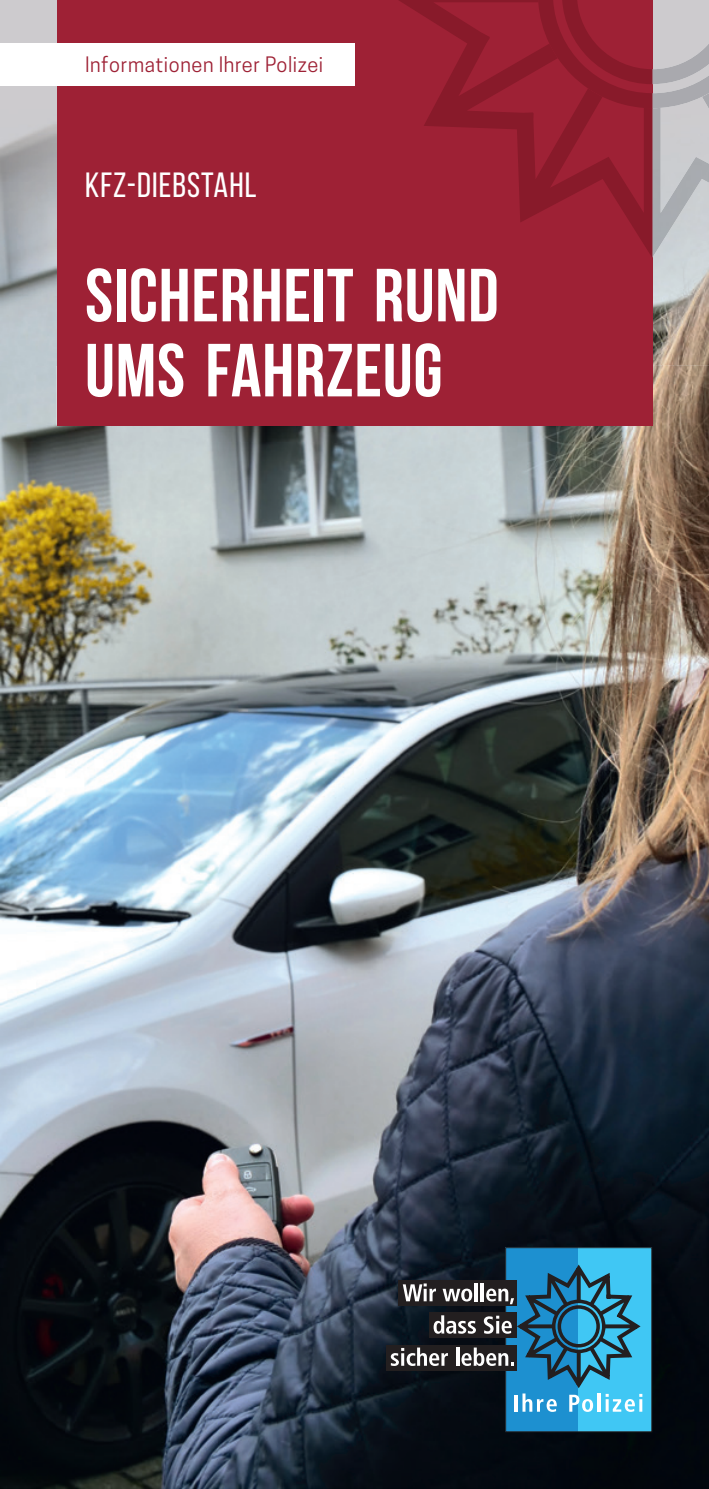
<style>
.page{position:relative;width:709px;height:1489px;background:#fff}
.page>*{position:absolute;margin:0;border:0;box-sizing:border-box;transform-origin:0 0}
.t1{font:700 75px/75px "Bebas Neue";letter-spacing:.01em;color:#fff}
.t2{font:35px "Bebas Neue";letter-spacing:.03em;color:#fff}
.t3{font:20px "Cooper Hewitt";letter-spacing:.03em;color:#9e2135}
</style>
<div class="page">
<img style="left:0;top:365px;width:709px;height:1123px">
<img style="left:652px;top:0;width:57px;height:365px">
<img style="left:0;top:0;width:57px;height:365px">
<div style="left:57px;top:0;width:595px;height:425px;background:#9e2135"></div>
<div style="left:0;top:43px;width:354px;height:43px;background:#fff"></div>
<img style="left:652px;top:108px;width:57px;height:150px">
<svg style="left:399px;top:0;width:253px;height:257px"></svg>
<img style="left:652px;top:84px;width:57px;height:24px">
<img style="left:652px;top:43px;width:57px;height:41px">
<svg style="left:538px;top:0;width:114px;height:108px"></svg>
<div style="left:505px;top:1247px;width:73px;height:184px;background:#1d90d0"></div>
<div style="left:578px;top:1247px;width:73px;height:184px;background:#40c7f4"></div>
<div style="left:505px;top:1247px;width:147px;height:184px;border:1px solid #231f20"></div>
<div style="left:386px;top:1344px;width:130px;height:25px;background:#231f20"></div>
<svg style="left:391px;top:1260px;width:252px;height:151px"></svg>
<p class="t3" style="left:85px;top:53px;width:240px">Informationen Ihrer Polizei</p>
<p class="t2" style="left:85px;top:165px;width:173px">KFZ-DIEBSTAHL</p>
<p class="t1" style="left:85px;top:257px;width:415px">SICHERHEIT RUND<br>UMS FAHRZEUG</p>
</div>
